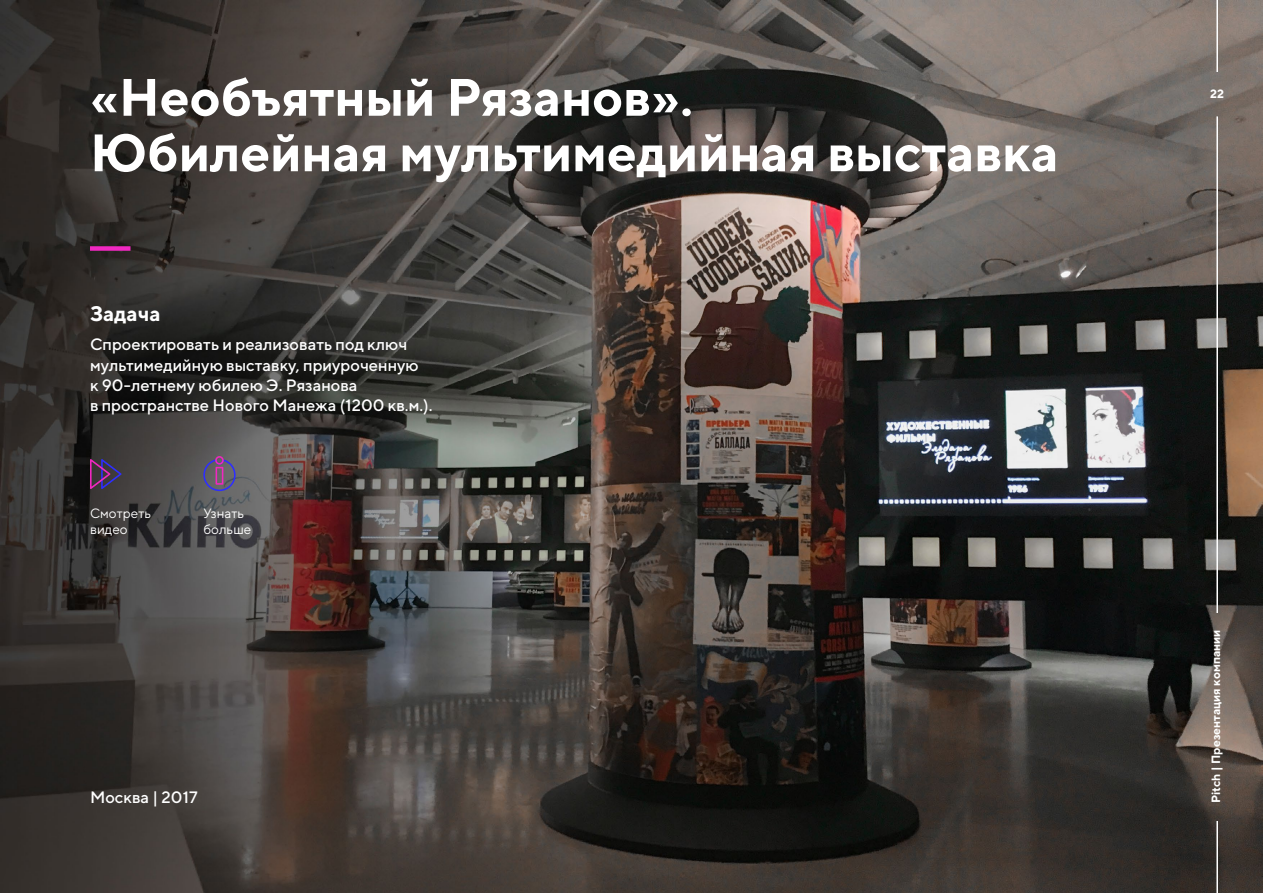
<style>
.page{position:relative;width:1263px;height:893px;background:#fff}
.page>*{position:absolute;margin:0;border:0;box-sizing:border-box;transform-origin:0 0}
.t1{font:700 52.5px/55.5px "TT Norms";color:#fff}
.t2{font:700 21px "TT Norms";color:#fff}
.t3{font:500 16.5px/20.2px "TT Norms";color:#fff}
.t4{font:13.5px/16.5px "TT Norms";color:#fff}
.t5{font:700 12px "TT Norms";color:#fff}
</style>
<div class="page">
<img style="left:0;top:0;width:1263px;height:893px">
<div style="left:90px;top:246px;width:40px;height:5px;background:#f128c1"></div>
<hr style="left:1216px;top:821px;width:2px;height:72px;background:#fff">
<hr style="left:1216px;top:116px;width:2px;height:497px;background:#fff">
<svg style="left:203px;top:456px;width:33px;height:35px"></svg>
<svg style="left:90px;top:459px;width:32px;height:30px"></svg>
<hr style="left:1216px;top:0;width:2px;height:72px;background:#fff">
<h1 class="t1" style="left:90px;top:68px;width:970px">«Необъятный Рязанов».<br>Юбилейная мультимедийная выставка</h1>
<p class="t2" style="left:90px;top:300px;width:72px">Задача</p>
<p class="t3" style="left:90px;top:334px;width:344px">Спроектировать и реализовать под ключ мультимедийную выставку, приуроченную<br>к 90-летнему юбилею Э. Рязанова<br>в пространстве Нового Манежа (1200 кв.м.).</p>
<p class="t4" style="left:90px;top:504px;width:63px">Смотреть видео</p>
<p class="t4" style="left:203px;top:504px;width:49px">Узнать больше</p>
<p class="t3" style="left:90px;top:787px;width:109px">Москва | 2017</p>
<p class="t5" style="left:1210px;top:87px;width:15px">22</p>
<p class="t5" style="left:1208px;top:803px;width:175px;rotate:-90deg">Pitch | Презентация компании</p>
</div>
